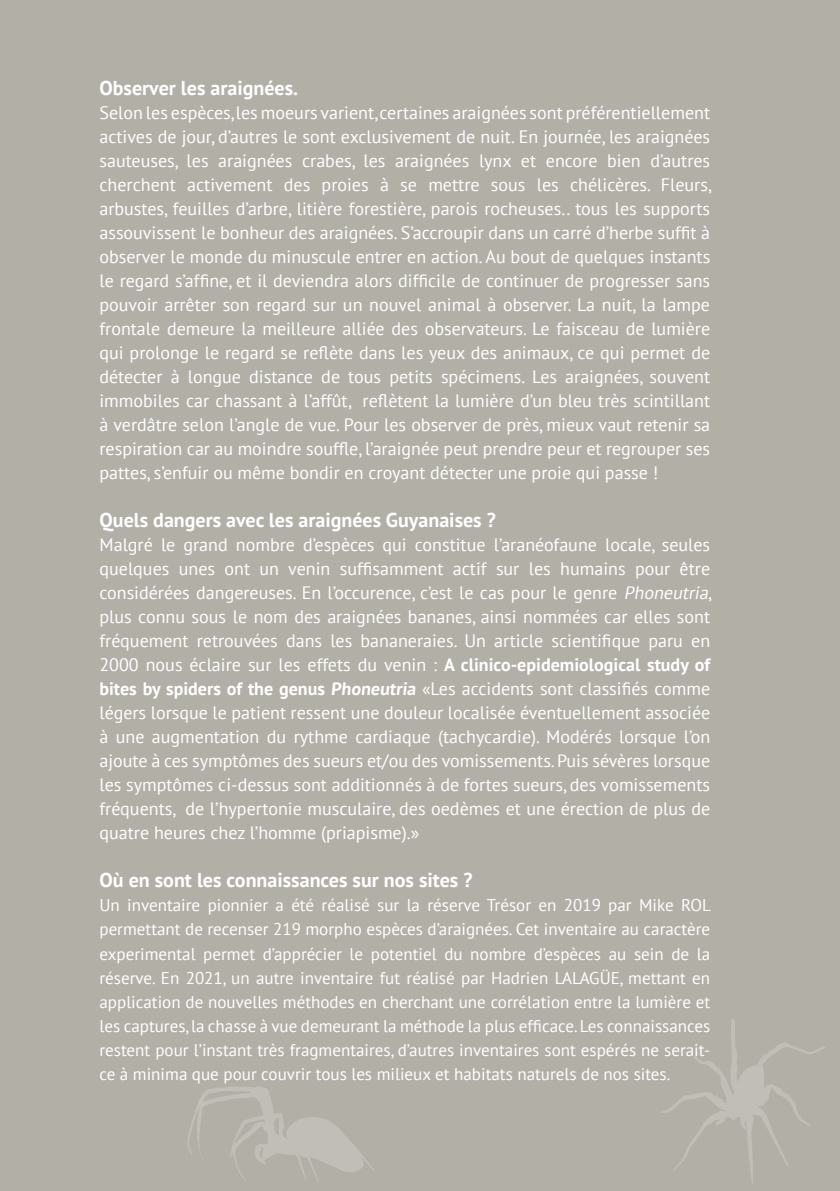
<style>
.page{position:relative;width:840px;height:1191px;background:#fff}
.page>*{position:absolute;margin:0;border:0;box-sizing:border-box;transform-origin:0 0}
.t1{font:700 20px "PT Sans";color:#fff}
.t2{font:18px/24px "PT Sans";color:#fff;text-align:justify}
.t3{font:17px/24px "PT Sans";color:#fff;text-align:justify}
.s1{font-style:italic}
.s2{font-weight:700}
</style>
<div class="page">
<hr style="left:0;top:0;width:1px;height:1191px;background:#b2afa7">
<div style="left:1px;top:0;width:838px;height:1191px;background:#b2afa7"></div>
<svg style="left:188px;top:1086px;width:186px;height:95px"></svg>
<svg style="left:661px;top:1019px;width:164px;height:165px"></svg>
<p class="t1" style="left:99px;top:75px;width:200px">Observer les araignées.</p>
<p class="t2" style="left:99px;top:100px;width:613px">Selon les espèces, les moeurs varient, certaines araignées sont préférentiellement actives de jour, d’autres le sont exclusivement de nuit. En journée, les araignées sauteuses, les araignées crabes, les araignées lynx et encore bien d’autres cherchent activement des proies à se mettre sous les chélicères. Fleurs, arbustes, feuilles d’arbre, litière forestière, parois rocheuses.. tous les supports assouvissent le bonheur des araignées. S’accroupir dans un carré d’herbe suffit à observer le monde du minuscule entrer en action. Au bout de quelques instants le regard s’affine, et il deviendra alors difficile de continuer de progresser sans pouvoir arrêter son regard sur un nouvel animal à observer. La nuit, la lampe frontale demeure la meilleure alliée des observateurs. Le faisceau de lumière qui prolonge le regard se reflète dans les yeux des animaux, ce qui permet de détecter à longue distance de tous petits spécimens. Les araignées, souvent immobiles car chassant à l’affût, reflètent la lumière d’un bleu très scintillant à verdâtre selon l’angle de vue. Pour les observer de près, mieux vaut retenir sa respiration car au moindre souffle, l’araignée peut prendre peur et regrouper ses pattes, s’enfuir ou même bondir en croyant détecter une proie qui passe !</p>
<p class="t1" style="left:99px;top:507px;width:397px">Quels dangers avec les araignées Guyanaises ?</p>
<p class="t2" style="left:99px;top:532px;width:613px">Malgré le grand nombre d’espèces qui constitue l’aranéofaune locale, seules quelques unes ont un venin suffisamment actif sur les humains pour être considérées dangereuses. En l’occurence, c’est le cas pour le genre <span class="s1">Phoneutria</span>, plus connu sous le nom des araignées bananes, ainsi nommées car elles sont fréquement retrouvées dans les bananeraies. Un article scientifique paru en 2000 nous éclaire sur les effets du venin : <span class="s2">A clinico-epidemiological study of bites by spiders of the genus Phoneutria</span> «Les accidents sont classifiés comme légers lorsque le patient ressent une douleur localisée éventuellement associée à une augmentation du rythme cardiaque (tachycardie). Modérés lorsque l’on ajoute à ces symptômes des sueurs et/ou des vomissements. Puis sévères lorsque les symptômes ci-dessus sont additionnés à de fortes sueurs, des vomissements fréquents, de l’hypertonie musculaire, des oedèmes et une érection de plus de quatre heures chez l’homme (priapisme).»</p>
<p class="t1" style="left:99px;top:867px;width:374px">Où en sont les connaissances sur nos sites ?</p>
<p class="t3" style="left:99px;top:893px;width:612px">Un inventaire pionnier a été réalisé sur la réserve Trésor en 2019 par Mike ROL permettant de recenser 219 morpho espèces d’araignées. Cet inventaire au caractère experimental permet d’apprécier le potentiel du nombre d’espèces au sein de la réserve. En 2021, un autre inventaire fut réalisé par Hadrien LALAGÜE, mettant en application de nouvelles méthodes en cherchant une corrélation entre la lumière et les captures, la chasse à vue demeurant la méthode la plus efficace. Les connaissances restent pour l’instant très fragmentaires, d’autres inventaires sont espérés ne serait&shy;ce à minima que pour couvrir tous les milieux et habitats naturels de nos sites.</p>
</div>
